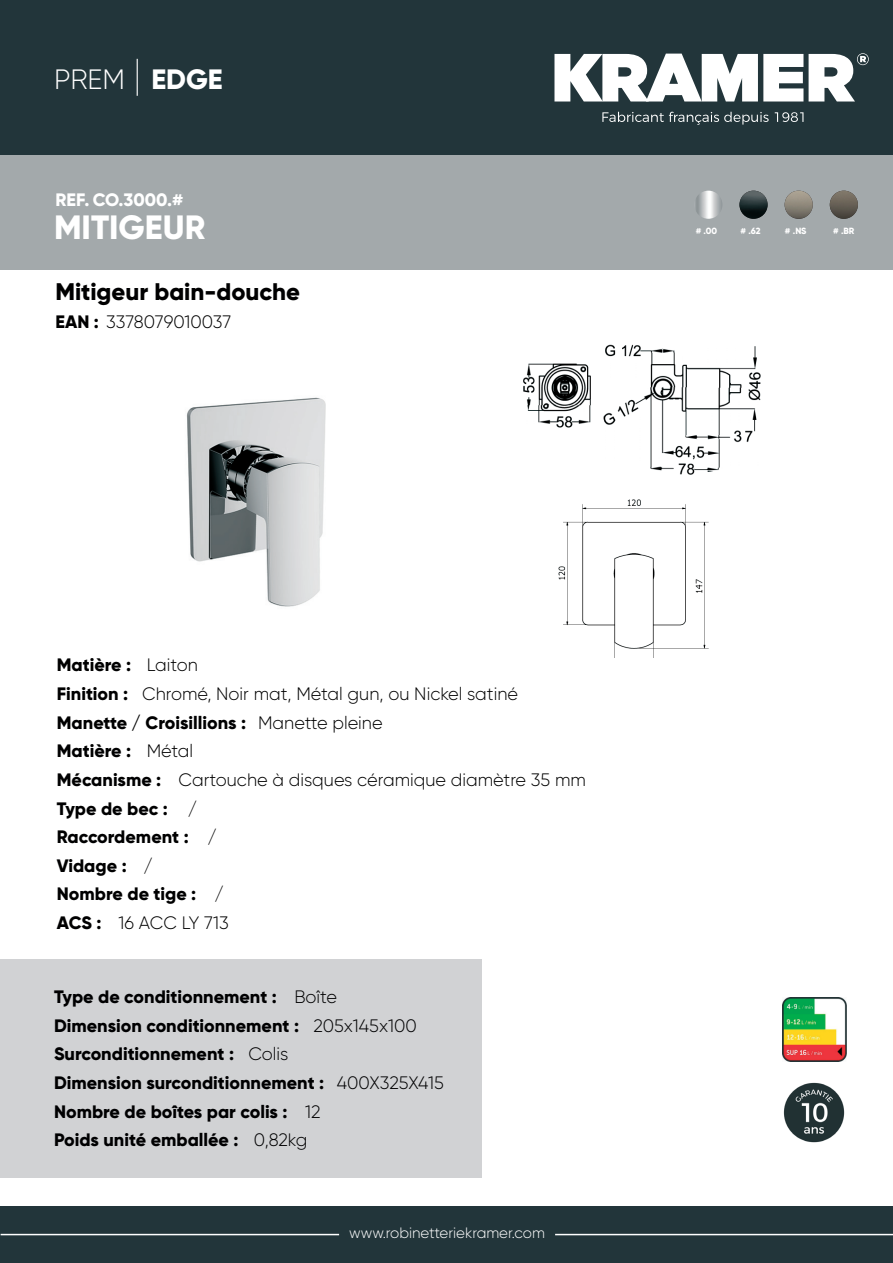
<style>
.page{position:relative;width:893px;height:1263px;background:#fff}
.page>*{position:absolute;margin:0;border:0;box-sizing:border-box;transform-origin:0 0}
.t1{font:800 33.6px "Gilroy";color:#fff}
.t2{font:300 27.9px "Gilroy";color:#fff}
.t3{font:800 24px "Gilroy";color:#000001}
.t4{font:800 18px/28.7px "Gilroy";color:#000001}
.t5{font:300 18px/28.7px "Gilroy";color:#000001}
.t6{font:800 18px "Gilroy";color:#fff}
.t7{font:300 15px "Gilroy";color:#fff}
.t8{font:800 9px "Gilroy";letter-spacing:-.005em;color:#fff}
.s1{font-weight:800}
.s2{font-weight:300}
</style>
<div class="page">
<img style="left:187px;top:397px;width:139px;height:210px">
<img style="left:523px;top:344px;width:238px;height:131px">
<img style="left:558px;top:499px;width:151px;height:158px">
<div style="left:0;top:155px;width:893px;height:115px;background:#a3a9ab"></div>
<div style="left:0;top:0;width:893px;height:155px;background:#22353a"></div>
<hr style="left:137px;top:59px;width:1px;height:37px;background:#fff">
<svg style="left:809px;top:53px;width:60px;height:49px"></svg>
<svg style="left:554px;top:54px;width:249px;height:48px"></svg>
<svg style="left:602px;top:112px;width:167px;height:13px"></svg>
<svg style="left:775px;top:112px;width:28px;height:10px"></svg>
<div style="left:1px;top:1206px;width:892px;height:57px;background:#22353a"></div>
<hr style="left:1px;top:1234px;width:338px;height:1px;background:#fff">
<hr style="left:555px;top:1234px;width:338px;height:1px;background:#fff">
<img style="left:783px;top:1082px;width:62px;height:61px">
<img style="left:782px;top:998px;width:64px;height:63px">
<div style="left:0;top:959px;width:481px;height:219px;background:#d1d2d4"></div>
<img style="left:694px;top:191px;width:28px;height:28px;border-radius:14px">
<img style="left:830px;top:191px;width:28px;height:28px;border-radius:14px">
<img style="left:739px;top:191px;width:29px;height:28px;border-radius:14px">
<img style="left:785px;top:191px;width:28px;height:28px;border-radius:14px">
<h2 class="t2" style="left:54px;top:62px;width:170px">PREM <span class="s1">EDGE</span></h2>
<p class="t6" style="left:55px;top:188px;width:129px">REF. CO.3000.#</p>
<h1 class="t1" style="left:54px;top:206px;width:153px">MITIGEUR</h1>
<h3 class="t3" style="left:55px;top:277px;width:246px">Mitigeur bain-douche</h3>
<p class="t5" style="left:55px;top:307px;width:177px"><span class="s1">EAN :</span> 3378079010037</p>
<p class="t8" style="left:696px;top:225px;width:23px"># .00</p>
<p class="t8" style="left:741px;top:225px;width:22px"># .62</p>
<p class="t8" style="left:785px;top:225px;width:23px"># .NS</p>
<p class="t8" style="left:833px;top:225px;width:23px"># .BR</p>
<p class="t4" style="left:57px;top:651px;width:142px">Matière : <span class="s2">Laiton</span></p>
<p class="t5" style="left:142px;top:679px;width:377px">Chromé, Noir mat, Métal gun, ou Nickel satiné</p>
<p class="t5" style="left:258px;top:708px;width:126px">Manette pleine</p>
<p class="t4" style="left:57px;top:736px;width:138px">Matière : <span class="s2">Métal</span></p>
<p class="t4" style="left:57px;top:679px;width:73px">Finition :</p>
<p class="t4" style="left:57px;top:708px;width:191px">Manette / Croisillions :</p>
<p class="t4" style="left:57px;top:765px;width:106px">Mécanisme :</p>
<p class="t4" style="left:57px;top:794px;width:112px">Type de bec :</p>
<p class="t5" style="left:179px;top:765px;width:409px">Cartouche à disques céramique diamètre 35 mm</p>
<p class="t5" style="left:188px;top:794px;width:11px">/</p>
<p class="t4" style="left:57px;top:822px;width:133px">Raccordement :</p>
<p class="t5" style="left:207px;top:822px;width:11px">/</p>
<p class="t5" style="left:143px;top:851px;width:11px">/</p>
<p class="t5" style="left:118px;top:879px;width:112px;text-align:right">/<br>16 ACC LY 713</p>
<p class="t4" style="left:57px;top:851px;width:71px">Vidage :</p>
<p class="t4" style="left:57px;top:880px;width:141px">Nombre de tige :</p>
<p class="t4" style="left:57px;top:908px;width:46px">ACS :</p>
<p class="t4" style="left:54px;top:982px;width:224px">Type de conditionnement :</p>
<p class="t5" style="left:313px;top:982px;width:105px;text-indent:-19px">Boîte<br>205x145x100</p>
<p class="t4" style="left:54px;top:1011px;width:247px">Dimension conditionnement :</p>
<p class="t5" style="left:248px;top:1040px;width:42px">Colis</p>
<p class="t4" style="left:54px;top:1040px;width:272px">Surconditionnement :<br>Dimension surconditionnement :<br>Nombre de boîtes par colis :<br>Poids unité emballée :</p>
<p class="t5" style="left:254px;top:1097px;width:68px;text-indent:51px">12<br>0,82kg</p>
<p class="t5" style="left:337px;top:1068px;width:108px">400X325X415</p>
<p class="t7" style="left:349px;top:1224px;width:197px">www.robinetteriekramer.com</p>
</div>
